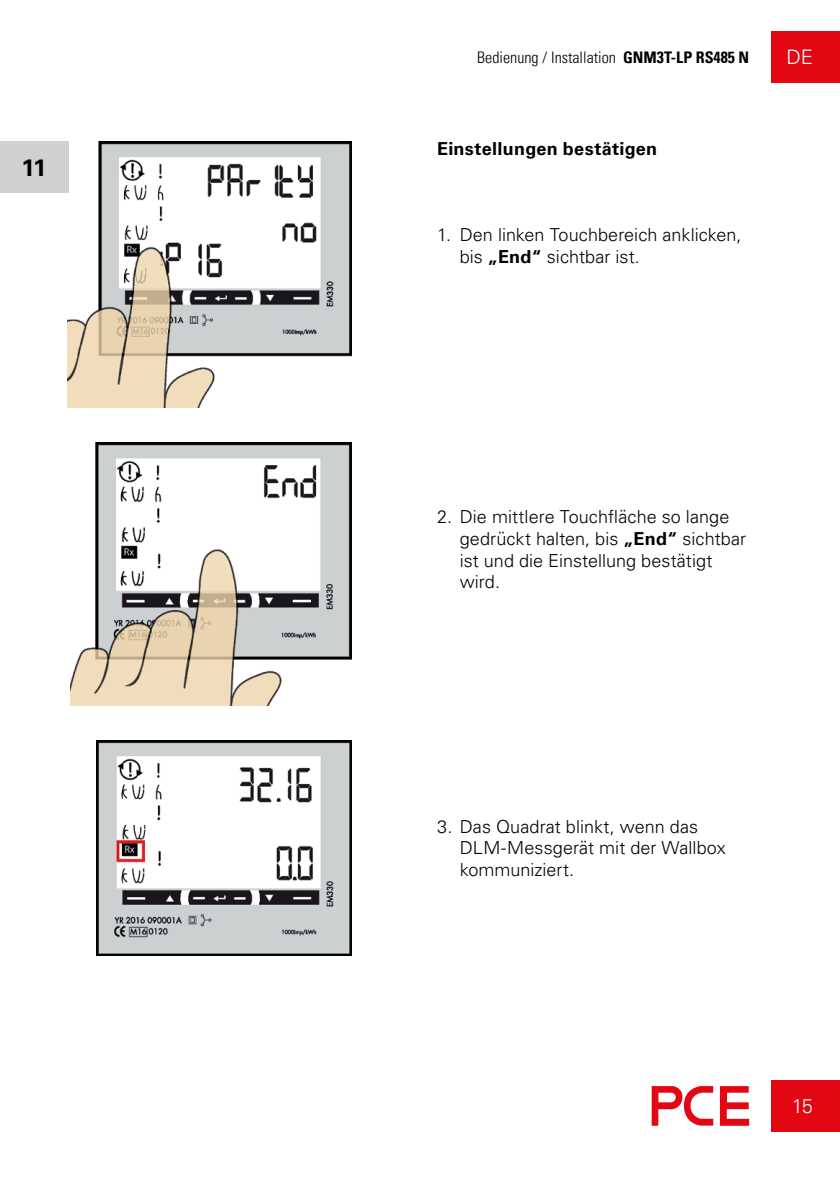
<style>
.page{position:relative;width:840px;height:1191px;background:#fff}
.page>*{position:absolute;margin:0;border:0;box-sizing:border-box;transform-origin:0 0}
.t1{font:700 24px "Univers LT Pro 65";color:#000}
.t2{font:300 20px "Univers LT Pro 45";color:#fff}
.t3{font:300 18px/21.6px "Univers LT Pro 45";letter-spacing:.005em;color:#000}
.t4{font:700 18px "Univers LT Pro 65";letter-spacing:.02em;color:#000}
.t5{font:300 condensed 16px "Univers LT Pro";color:#000}
.s1{font-weight:700}
.s2{font-family:"Univers LT Pro 65";font-weight:700}
</style>
<div class="page">
<div style="left:771px;top:31px;width:68px;height:51px;background:#e30613"></div>
<div style="left:771px;top:1080px;width:68px;height:51px;background:#e30613"></div>
<svg style="left:651px;top:1086px;width:97px;height:39px"></svg>
<img style="left:67px;top:142px;width:284px;height:265px">
<img style="left:70px;top:442px;width:281px;height:263px">
<img style="left:96px;top:740px;width:255px;height:215px">
<div style="left:0;top:142px;width:68px;height:51px;background:#d0d0d0"></div>
<h1 class="t1" style="left:22px;top:151px;width:26px">11</h1>
<p class="t5" style="left:477px;top:46px;width:273px">Bedienung / Installation <span class="s1">GNM3T-LP RS485 N</span></p>
<p class="t4" style="left:437px;top:136px;width:222px">Einstellungen bestätigen</p>
<p class="t3" style="left:459px;top:224px;width:283px;text-indent:-23px">1. Den linken Touchbereich anklicken, bis <span class="s2">„End“</span> sichtbar ist.</p>
<p class="t2" style="left:785px;top:44px;width:28px">DE</p>
<p class="t3" style="left:459px;top:506px;width:288px;text-indent:-23px">2. Die mittlere Touchfläche so lange gedrückt halten, bis <span class="s2">„End“</span> sichtbar ist und die Einstellung bestätigt wird.</p>
<p class="t3" style="left:459px;top:815px;width:267px;text-indent:-23px">3. Das Quadrat blinkt, wenn das<br>DLM-Messgerät mit der Wallbox kommuniziert.</p>
<p class="t2" style="left:791px;top:1093px;width:23px">15</p>
</div>
